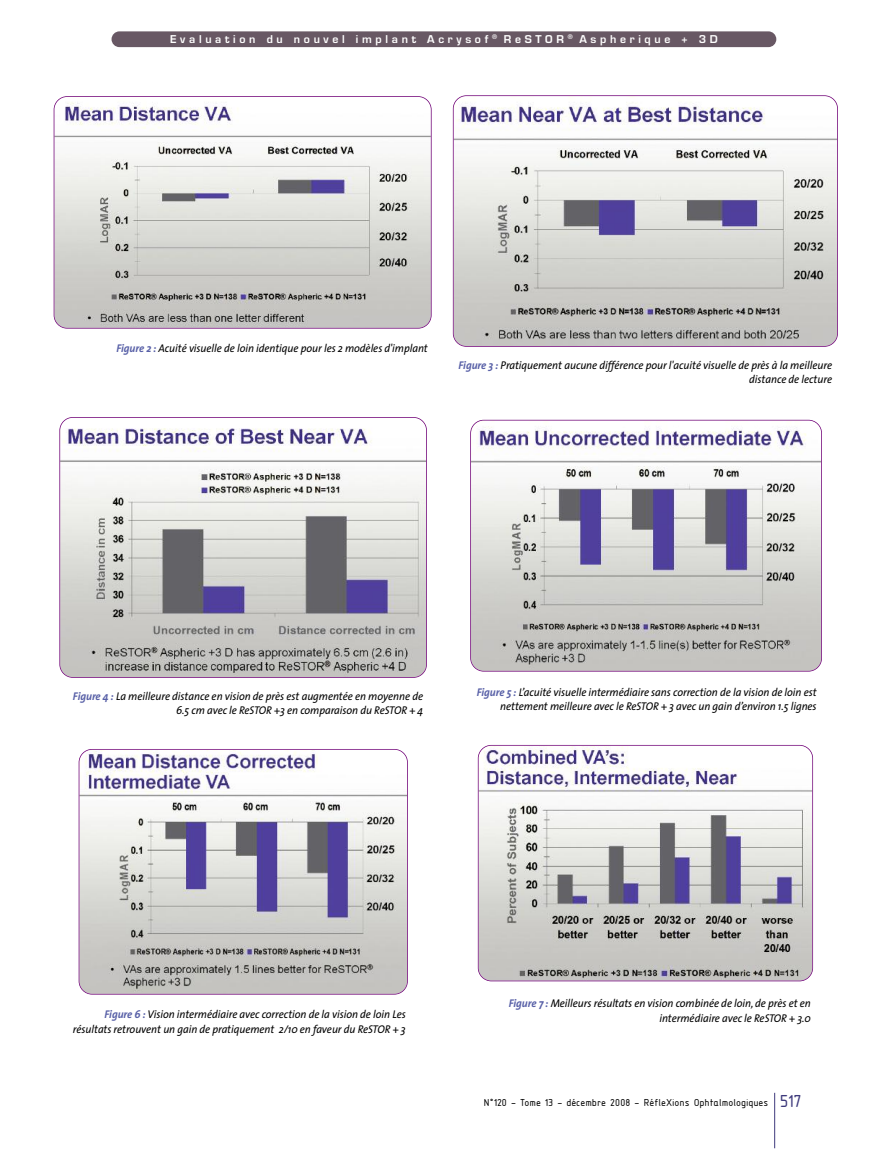
<style>
.page{position:relative;width:893px;height:1149px;background:#fff}
.page>*{position:absolute;margin:0;border:0;box-sizing:border-box;transform-origin:0 0}
.t1{font:italic 11.25px/14.2px "The Sans";letter-spacing:-.005em;color:#000;text-align:right;scale:.95 1}
.t2{font:10.5px "Isonorm MN";letter-spacing:.06em;color:#000}
.t3{font:600 10.5px "Eurostile";letter-spacing:.35em;color:#fff}
.s1{font-weight:700;color:#5860a7}
.s2{font-size:18px;color:#3e3a7c}
</style>
<div class="page">
<hr style="left:774px;top:1092px;width:1px;height:55px;background:#3e3a7c">
<div style="left:112px;top:31px;width:664px;height:16px;background:#685864;border-radius:8px"></div>
<img style="left:54px;top:97px;width:377px;height:231px;border-radius:13px">
<div style="left:54px;top:96px;width:378px;height:232px;border:2px solid #6f0076;border-radius:14px"></div>
<img style="left:79px;top:749px;width:328px;height:244px;border-radius:13px">
<div style="left:79px;top:748px;width:329px;height:246px;border:2px solid #6f0076;border-radius:14px"></div>
<img style="left:471px;top:420px;width:350px;height:250px;border-radius:13px">
<div style="left:470px;top:419px;width:352px;height:252px;border:2px solid #6f0076;border-radius:14px"></div>
<img style="left:60px;top:417px;width:366px;height:259px;border-radius:13px">
<div style="left:59px;top:417px;width:368px;height:260px;border:2px solid #6f0076;border-radius:14px"></div>
<img style="left:454px;top:96px;width:383px;height:250px;border-radius:13px">
<div style="left:453px;top:95px;width:385px;height:251px;border:2px solid #6f0076;border-radius:14px"></div>
<img style="left:479px;top:745px;width:333px;height:235px;border-radius:13px">
<div style="left:478px;top:744px;width:335px;height:237px;border:2px solid #6f0076;border-radius:14px"></div>
<p class="t3" style="left:170px;top:35px;width:549px">Evaluation du nouvel implant Acrysof <sup>®</sup> ReSTOR <sup>®</sup> Aspherique + 3D</p>
<p class="t1" style="left:116px;top:342px;width:329px"><span class="s1">Figure 2 :</span> Acuité visuelle de loin identique pour les 2 modèles d'implant</p>
<p class="t1" style="left:459px;top:359px;width:395px"><span class="s1">Figure 3 :</span> Pratiquement aucune différence pour l'acuité visuelle de près à la meilleure distance de lecture</p>
<p class="t1" style="left:73px;top:689px;width:370px"><span class="s1">Figure 4 :</span> La meilleure distance en vision de près est augmentée en moyenne de<br>6.5 cm avec le ReSTOR +3 en comparaison du ReSTOR + 4</p>
<p class="t1" style="left:477px;top:685px;width:359px"><span class="s1">Figure 5 :</span> L’acuité visuelle intermédiaire sans correction de la vision de loin est nettement meilleure avec le ReSTOR + 3 avec un gain d’environ 1.5 lignes</p>
<p class="t1" style="left:73px;top:1008px;width:352px"><span class="s1">Figure 6 :</span> Vision intermédiaire avec correction de la vision de loin Les résultats retrouvent un gain de pratiquement 2/10 en faveur du ReSTOR + 3</p>
<p class="t1" style="left:509px;top:997px;width:320px"><span class="s1">Figure 7 :</span> Meilleurs résultats en vision combinée de loin, de près et en intermédiaire avec le ReSTOR + 3.0</p>
<p class="t2" style="left:484px;top:1096px;width:319px">N°120 - Tome 13 - décembre 2008 - RéfleXions Ophtalmologiques <span class="s2">517</span></p>
</div>
